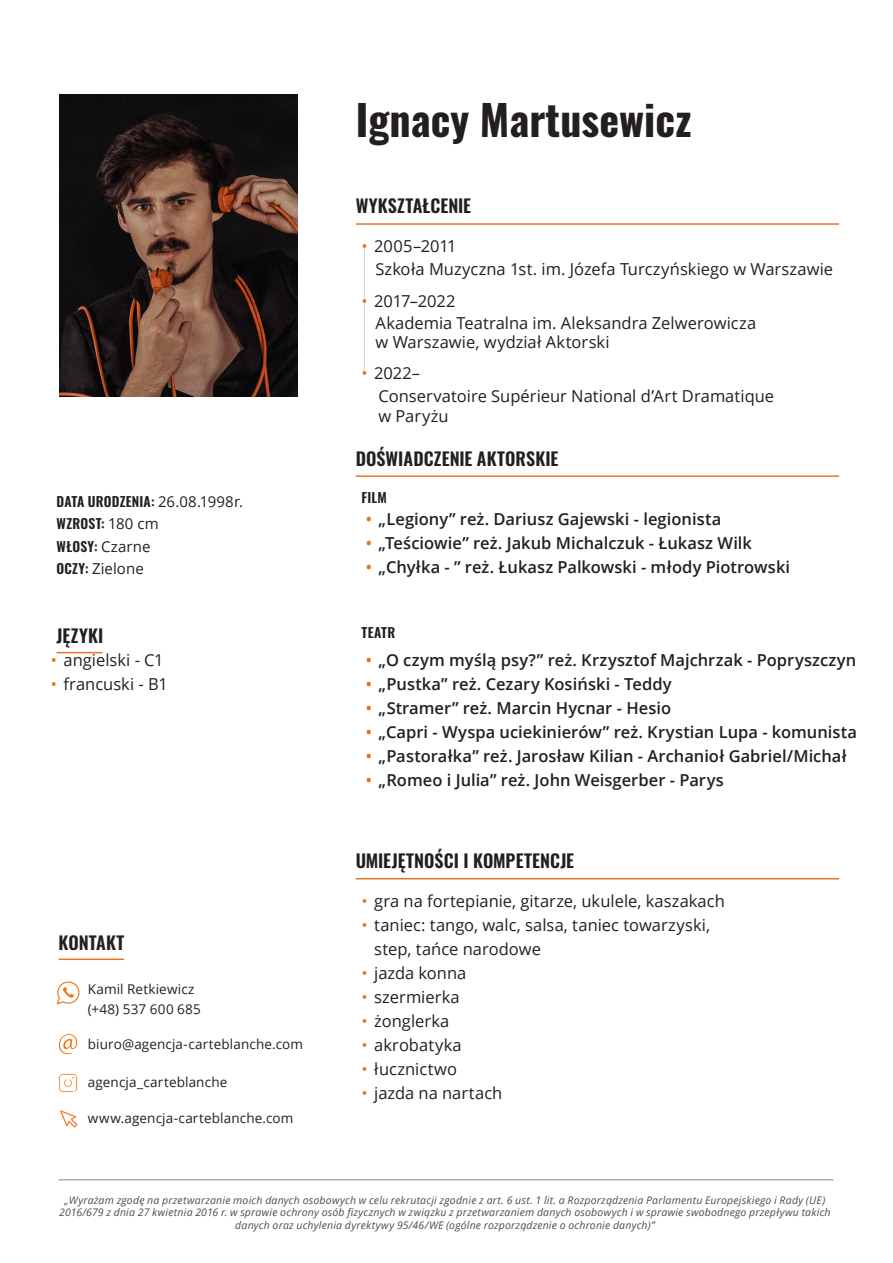
<style>
.page{position:relative;width:893px;height:1263px;background:#fff}
.page>*{position:absolute;margin:0;border:0;box-sizing:border-box;transform-origin:0 0}
.Styl_akapitowy_1{font:700 42px "Oswald";color:#231f20}
.Nagłowki{font:600 18px "Oswald";letter-spacing:.005em;color:#231f20}
.wykształcenie{font:16.5px/24px "Open Sans";color:#231f20}
.t1{font:600 16.5px "Open Sans";color:#231f20}
.metryka{font:15px "Open Sans";letter-spacing:.005em;color:#231f20}
.metryka-2{font:13.5px "Open Sans";letter-spacing:.01em;color:#231f20}
.metryka-3{font:600 13.5px "Oswald";letter-spacing:.015em;color:#231f20}
.t2{font:italic 10.5px/12.6px "Open Sans";letter-spacing:.02em;color:#231f20;text-align:center}
.s1{color:#ee7311}
.s2{font-family:"Open Sans";font-weight:400;font-size:15px}
.s3{font-family:"Oswald";font-weight:600;font-size:13.5px}
</style>
<div class="page">
<hr style="left:364px;top:246px;width:1px;height:125px;background:#231f20">
<hr style="left:356px;top:223px;width:483px;height:2px;background:#ed7323">
<hr style="left:356px;top:475px;width:483px;height:2px;background:#ed7323">
<hr style="left:356px;top:878px;width:483px;height:1px;background:#ed7323">
<img style="left:60px;top:94px;width:238px;height:302px">
<hr style="left:58px;top:1179px;width:775px;height:1px;background:#231f20">
<svg style="left:58px;top:1033px;width:20px;height:22px"></svg>
<svg style="left:58px;top:1073px;width:20px;height:19px"></svg>
<svg style="left:56px;top:981px;width:24px;height:24px"></svg>
<hr style="left:59px;top:958px;width:65px;height:2px;background:#ed7323">
<svg style="left:60px;top:1110px;width:18px;height:17px"></svg>
<hr style="left:57px;top:652px;width:46px;height:1px;background:#ed7323">
<p class="Styl_akapitowy_1" style="left:356px;top:98px;width:337px">Ignacy Martusewicz</p>
<p class="Nagłowki" style="left:356px;top:196px;width:117px">WYKSZTAŁCENIE</p>
<p class="wykształcenie" style="left:361px;top:233px;width:97px"><span class="s1">•</span> 2005–2011</p>
<p class="wykształcenie" style="left:376px;top:256px;width:459px">Szkoła Muzyczna 1st. im. Józefa Turczyńskiego w Warszawie</p>
<p class="wykształcenie" style="left:376px;top:310px;width:382px">Akademia Teatralna im. Aleksandra Zelwerowicza</p>
<p class="wykształcenie" style="left:376px;top:330px;width:235px">w Warszawie, wydział Aktorski</p>
<p class="wykształcenie" style="left:361px;top:288px;width:96px"><span class="s1">•</span> 2017–2022</p>
<p class="wykształcenie" style="left:361px;top:360px;width:60px"><span class="s1">•</span> 2022–</p>
<p class="wykształcenie" style="left:378px;top:384px;width:397px">Conservatoire Supérieur National d’Art Dramatique</p>
<p class="wykształcenie" style="left:378px;top:403px;width:72px">w Paryżu</p>
<p class="metryka-3" style="left:57px;top:494px;width:188px">DATA URODZENIA: <span class="s2">26.08.1998r.</span></p>
<p class="metryka-3" style="left:57px;top:517px;width:104px">WZROST: <span class="s2">180 cm</span></p>
<p class="metryka-3" style="left:57px;top:539px;width:95px">WŁOSY: <span class="s2">Czarne</span></p>
<p class="metryka" style="left:57px;top:559px;width:89px"><span class="s3">OCZY:</span> Zielone</p>
<p class="Nagłowki" style="left:57px;top:626px;width:48px">JĘZYKI</p>
<p class="wykształcenie" style="left:51px;top:648px;width:114px"><span class="s1">•</span> angielski - C1</p>
<p class="wykształcenie" style="left:51px;top:672px;width:119px"><span class="s1">•</span> francuski - B1</p>
<p class="Nagłowki" style="left:59px;top:933px;width:67px">KONTAKT</p>
<p class="metryka-2" style="left:88px;top:980px;width:108px">Kamil Retkiewicz</p>
<p class="metryka-2" style="left:88px;top:1000px;width:115px">(+48) 537 600 685</p>
<p class="metryka-2" style="left:88px;top:1035px;width:217px">biuro@agencja-carteblanche.com</p>
<p class="metryka-2" style="left:88px;top:1073px;width:141px">agencja_carteblanche</p>
<p class="metryka-2" style="left:88px;top:1109px;width:207px">www.agencja-carteblanche.com</p>
<p class="Nagłowki" style="left:356px;top:449px;width:204px">DOŚWIADCZENIE AKTORSKIE</p>
<p class="metryka-3" style="left:361px;top:490px;width:27px">FILM</p>
<p class="t1" style="left:366px;top:508px;width:357px"><span class="s1">•</span> „Legiony” reż. Dariusz Gajewski - legionista</p>
<p class="t1" style="left:366px;top:532px;width:387px"><span class="s1">•</span> „Teściowie” reż. Jakub Michalczuk - Łukasz Wilk</p>
<p class="t1" style="left:366px;top:556px;width:426px"><span class="s1">•</span> „Chyłka - ” reż. Łukasz Palkowski - młody Piotrowski</p>
<p class="metryka-3" style="left:361px;top:625px;width:35px">TEATR</p>
<p class="t1" style="left:366px;top:648px;width:492px"><span class="s1">•</span> „O czym myślą psy?” reż. Krzysztof Majchrzak - Popryszczyn</p>
<p class="t1" style="left:366px;top:672px;width:307px"><span class="s1">•</span> „Pustka” reż. Cezary Kosiński - Teddy</p>
<p class="t1" style="left:366px;top:696px;width:307px"><span class="s1">•</span> „Stramer” reż. Marcin Hycnar - Hesio</p>
<p class="t1" style="left:366px;top:720px;width:493px"><span class="s1">•</span> „Capri - Wyspa uciekinierów” reż. Krystian Lupa - komunista</p>
<p class="t1" style="left:366px;top:744px;width:482px"><span class="s1">•</span> „Pastorałka” reż. Jarosław Kilian - Archanioł Gabriel/Michał</p>
<p class="t1" style="left:366px;top:768px;width:359px"><span class="s1">•</span> „Romeo i Julia” reż. John Weisgerber - Parys</p>
<p class="Nagłowki" style="left:356px;top:851px;width:220px">UMIEJĘTNOŚCI I KOMPETENCJE</p>
<p class="wykształcenie" style="left:361px;top:888px;width:365px"><span class="s1">•</span> gra na fortepianie, gitarze, ukulele, kaszakach</p>
<p class="wykształcenie" style="left:374px;top:912px;width:337px;text-indent:-13px"><span class="s1">•</span> taniec: tango, walc, salsa, taniec towarzyski, step, tańce narodowe</p>
<p class="wykształcenie" style="left:361px;top:960px;width:106px"><span class="s1">•</span> jazda konna</p>
<p class="wykształcenie" style="left:361px;top:984px;width:100px"><span class="s1">•</span> szermierka</p>
<p class="wykształcenie" style="left:361px;top:1008px;width:89px"><span class="s1">•</span> żonglerka</p>
<p class="wykształcenie" style="left:361px;top:1032px;width:102px"><span class="s1">•</span> akrobatyka</p>
<p class="wykształcenie" style="left:361px;top:1056px;width:97px"><span class="s1">•</span> łucznictwo</p>
<p class="wykształcenie" style="left:361px;top:1080px;width:142px"><span class="s1">•</span> jazda na nartach</p>
<p class="t2" style="left:59px;top:1193px;width:773px">„Wyrażam zgodę na przetwarzanie moich danych osobowych w celu rekrutacji zgodnie z art. 6 ust. 1 lit. a Rozporządzenia Parlamentu Europejskiego i Rady (UE)<br>2016/679 z dnia 27 kwietnia 2016 r. w sprawie ochrony osób fizycznych w związku z przetwarzaniem danych osobowych i w sprawie swobodnego przepływu takich danych oraz uchylenia dyrektywy 95/46/WE (ogólne rozporządzenie o ochronie danych)”</p>
</div>
